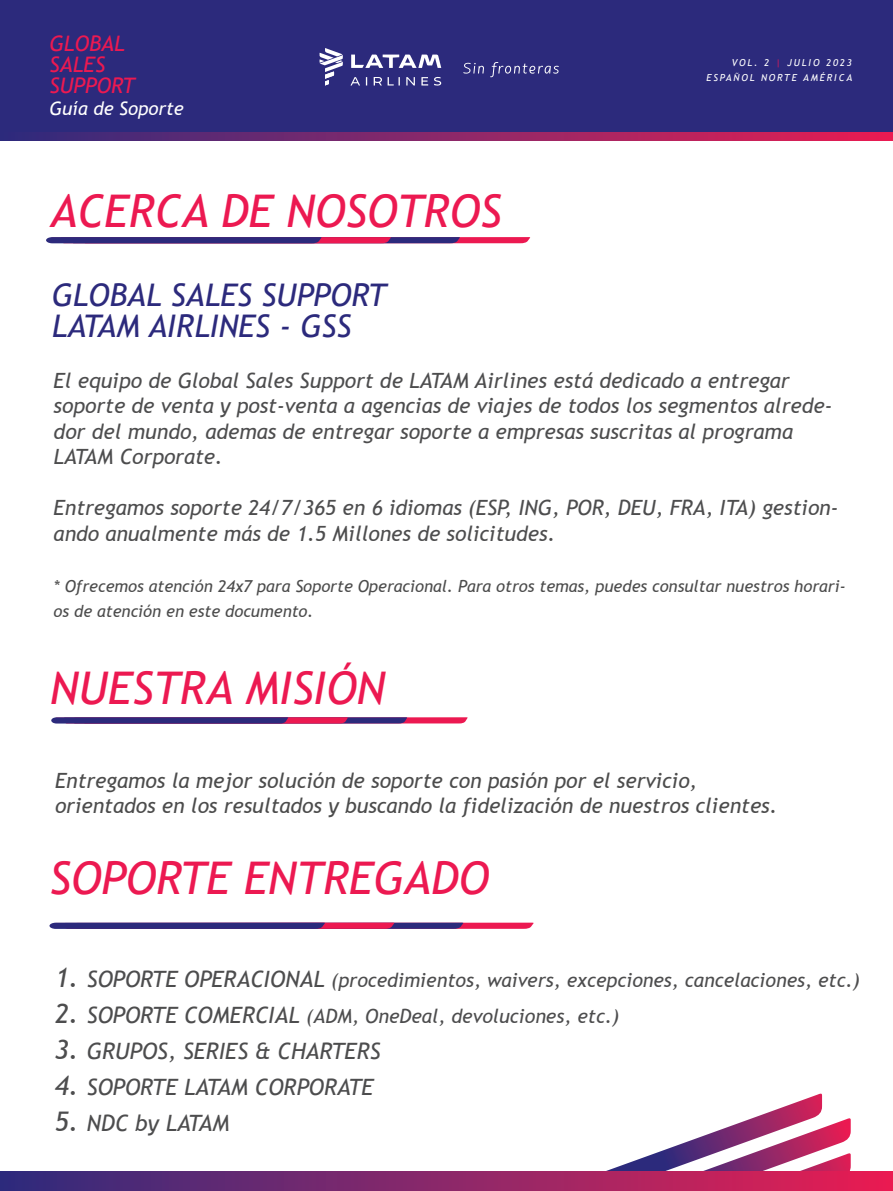
<style>
.page{position:relative;width:893px;height:1191px;background:#fff}
.page>*{position:absolute;margin:0;border:0;box-sizing:border-box;transform-origin:0 0}
.t1{font:italic 45px "Trebuchet MS";color:#ec1951}
.t2{font:italic 31.2px/30.9px "Trebuchet MS";color:#2c2a7c}
.t3{font:italic 22.5px "Trebuchet MS";color:#4d4d4e}
.t4{font:italic 21.3px/21.1px "Trebuchet MS";color:#ec1951}
.t5{font:italic 21px/25.5px "Trebuchet MS";color:#4d4d4e}
.t6{font:italic 21px/25.5px "Trebuchet MS";color:#4c4c4c}
.t7{font:italic 19.5px "Trebuchet MS";color:#4d4d4e}
.t8{font:italic 18.6px "Trebuchet MS";color:#fff}
.t9{font:italic 16.5px/25.5px "Trebuchet MS";color:#4c4c4c}
.t10{font:italic 9.6px/15px "Trebuchet MS";letter-spacing:.19em;color:#fff;text-align:right}
.s1{color:#d91a5b}
.s2{font-size:27px}
.s3{font-size:22.5px}
</style>
<div class="page">
<svg style="left:603px;top:1093px;width:248px;height:79px"></svg>
<div style="left:0;top:0;width:893px;height:133px;background:#2c2a7c"></div>
<div style="left:0;top:1172px;width:893px;height:19px;background:linear-gradient(to right,#302d7e,#e81f53)"></div>
<svg style="left:0;top:133px;width:893px;height:7px;background:#8c2568"></svg>
<svg style="left:463px;top:63px;width:21px;height:11px"></svg>
<svg style="left:490px;top:62px;width:69px;height:15px"></svg>
<svg style="left:350px;top:77px;width:91px;height:9px"></svg>
<svg style="left:351px;top:55px;width:90px;height:13px"></svg>
<svg style="left:320px;top:48px;width:23px;height:37px"></svg>
<svg style="left:49px;top:922px;width:485px;height:7px;background:#73367a"></svg>
<svg style="left:51px;top:717px;width:417px;height:6px;background:#6a2a72"></svg>
<svg style="left:46px;top:237px;width:485px;height:6px;background:#662770"></svg>
<p class="t4" style="left:49px;top:33px;width:87px">GLOBAL<br>SALES<br>SUPPORT</p>
<p class="t8" style="left:49px;top:97px;width:136px">Guía de Soporte</p>
<h1 class="t1" style="left:50px;top:183px;width:453px">ACERCA DE NOSOTROS</h1>
<p class="t10" style="left:706px;top:56px;width:147px">VOL. 2 <span class="s1">|</span> JULIO 2023<br>ESPAÑOL NORTE AMÉRICA</p>
<h2 class="t2" style="left:52px;top:279px;width:336px">GLOBAL SALES SUPPORT<br>LATAM AIRLINES - GSS</h2>
<p class="t5" style="left:54px;top:367px;width:780px">El equipo de Global Sales Support de LATAM Airlines está dedicado a entregar soporte de venta y post-venta a agencias de viajes de todos los segmentos alrede&shy;dor del mundo, ademas de entregar soporte a empresas suscritas al programa LATAM Corporate.</p>
<p class="t5" style="left:54px;top:495px;width:786px">Entregamos soporte 24/7/365 en 6 idiomas (ESP, ING, POR, DEU, FRA, ITA) gestion&shy;ando anualmente más de 1.5 Millones de solicitudes.</p>
<p class="t9" style="left:54px;top:573px;width:794px">* Ofrecemos atención 24x7 para Soporte Operacional. Para otros temas, puedes consultar nuestros horari&shy;os de atención en este documento.</p>
<h1 class="t1" style="left:50px;top:660px;width:337px">NUESTRA MISIÓN</h1>
<p class="t6" style="left:55px;top:767px;width:724px">Entregamos la mejor solución de soporte con pasión por el servicio, orientados en los resultados y buscando la fidelización de nuestros clientes.</p>
<h1 class="t1" style="left:49px;top:851px;width:441px">SOPORTE ENTREGADO</h1>
<p class="t7" style="left:55px;top:968px;width:807px"><span class="s2">1.</span> <span class="s3">SOPORTE OPERACIONAL</span> (procedimientos, waivers, excepciones, cancelaciones, etc.)</p>
<p class="t7" style="left:55px;top:1004px;width:566px"><span class="s2">2.</span> <span class="s3">SOPORTE COMERCIAL</span> (ADM, OneDeal, devoluciones, etc.)</p>
<p class="t3" style="left:55px;top:1037px;width:327px"><span class="s2">3.</span> GRUPOS, SERIES &amp; CHARTERS</p>
<p class="t3" style="left:55px;top:1073px;width:320px"><span class="s2">4.</span> SOPORTE LATAM CORPORATE</p>
<p class="t3" style="left:55px;top:1109px;width:176px"><span class="s2">5.</span> NDC by LATAM</p>
</div>
